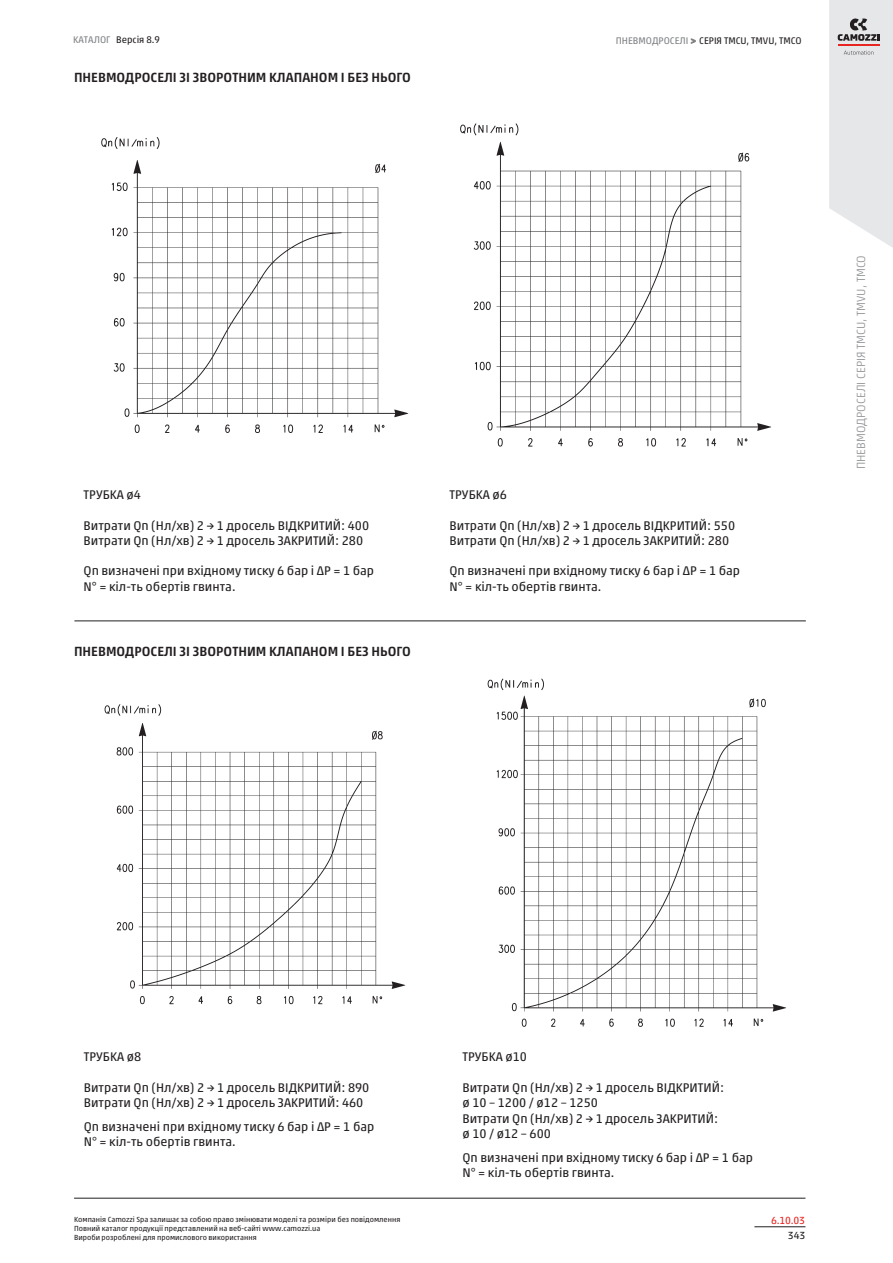
<style>
.page{position:relative;width:893px;height:1263px;background:#fff}
.page>*{position:absolute;margin:0;border:0;box-sizing:border-box;transform-origin:0 0}
.tpblockTitle_value{font:500 13.5px "Akko W1 G";color:#231f20}
.normal_value{font:12.75px "Akko W1 G";color:#231f20}
.t1{font:300 12px "Akko W1 G";color:#939598}
.secL{font:10.5px "Akko W1 G";color:#e72621}
.t2{font:10.5px "Akko W1 G";color:#231f20}
.t3{font:9.75px "Akko W1 G";color:#231f20}
.t4{font:7.5px/9px "Akko W1 G";color:#231f20}
.s1{color:#808285}
</style>
<div class="page">
<svg style="left:829px;top:0;width:64px;height:248px;background:#e3e4e6"></svg>
<hr style="left:838px;top:44px;width:41px;height:2px;background:#e72621">
<hr style="left:754px;top:1226px;width:51px;height:1px;background:#231f20">
<hr style="left:74px;top:621px;width:732px;height:1px;background:#231f20">
<hr style="left:74px;top:1198px;width:731px;height:1px;background:#231f20">
<img style="left:101px;top:137px;width:308px;height:296px">
<img style="left:460px;top:123px;width:311px;height:324px">
<img style="left:104px;top:704px;width:302px;height:301px">
<img style="left:487px;top:678px;width:300px;height:349px">
<p class="t3" style="left:73px;top:33px;width:88px"><span class="s1">КАТАЛОГ</span> Версія 8.9</p>
<p class="t3" style="left:616px;top:33px;width:188px"><span class="s1">ПНЕВМОДРОСЕЛІ &gt;</span> СЕРІЯ TMCU, TMVU, TMCO</p>
<p class="tpblockTitle_value" style="left:74px;top:67px;width:338px">ПНЕВМОДРОСЕЛІ ЗІ ЗВОРОТНИМ КЛАПАНОМ І БЕЗ НЬОГО</p>
<p class="normal_value" style="left:84px;top:485px;width:59px">ТРУБКА ø4</p>
<p class="normal_value" style="left:84px;top:516px;width:287px">Витрати Qn (Нл/хв) 2 → 1 дросель ВІДКРИТИЙ: 400</p>
<p class="normal_value" style="left:84px;top:531px;width:281px">Витрати Qn (Нл/хв) 2 → 1 дросель ЗАКРИТИЙ: 280</p>
<p class="normal_value" style="left:84px;top:562px;width:292px">Qn визначені при вхідному тиску 6 бар і ΔP = 1 бар</p>
<p class="normal_value" style="left:84px;top:577px;width:153px">N° = кіл-ть обертів гвинта.</p>
<p class="tpblockTitle_value" style="left:74px;top:642px;width:338px">ПНЕВМОДРОСЕЛІ ЗІ ЗВОРОТНИМ КЛАПАНОМ І БЕЗ НЬОГО</p>
<p class="normal_value" style="left:449px;top:485px;width:59px">ТРУБКА ø6</p>
<p class="normal_value" style="left:449px;top:516px;width:287px">Витрати Qn (Нл/хв) 2 → 1 дросель ВІДКРИТИЙ: 550</p>
<p class="normal_value" style="left:449px;top:531px;width:281px">Витрати Qn (Нл/хв) 2 → 1 дросель ЗАКРИТИЙ: 280</p>
<p class="normal_value" style="left:449px;top:562px;width:292px">Qn визначені при вхідному тиску 6 бар і ΔP = 1 бар</p>
<p class="normal_value" style="left:449px;top:577px;width:153px">N° = кіл-ть обертів гвинта.</p>
<p class="t1" style="left:852px;top:469px;width:216px;rotate:-90deg">ПНЕВМОДРОСЕЛІ СЕРІЯ TMCU, TMVU, TMCO</p>
<p class="normal_value" style="left:84px;top:1048px;width:59px">ТРУБКА ø8</p>
<p class="normal_value" style="left:84px;top:1078px;width:287px">Витрати Qn (Нл/хв) 2 → 1 дросель ВІДКРИТИЙ: 890</p>
<p class="normal_value" style="left:84px;top:1094px;width:281px">Витрати Qn (Нл/хв) 2 → 1 дросель ЗАКРИТИЙ: 460</p>
<p class="normal_value" style="left:84px;top:1117px;width:292px">Qn визначені при вхідному тиску 6 бар і ΔP = 1 бар</p>
<p class="normal_value" style="left:84px;top:1133px;width:153px">N° = кіл-ть обертів гвинта.</p>
<p class="t4" style="left:74px;top:1214px;width:328px">Компанія Camozzi Spa залишає за собою право змінювати моделі та розміри без повідомлення<br>Повний каталог продукції представлений на веб-сайті www.camozzi.ua<br>Вироби розроблені для промислового використання</p>
<p class="normal_value" style="left:462px;top:1048px;width:66px">ТРУБКА ø10</p>
<p class="normal_value" style="left:462px;top:1078px;width:263px">Витрати Qn (Нл/хв) 2 → 1 дросель ВІДКРИТИЙ:</p>
<p class="normal_value" style="left:462px;top:1094px;width:137px">ø 10 – 1200 / ø12 – 1250</p>
<p class="normal_value" style="left:462px;top:1109px;width:257px">Витрати Qn (Нл/хв) 2 → 1 дросель ЗАКРИТИЙ:</p>
<p class="normal_value" style="left:462px;top:1124px;width:90px">ø 10 / ø12 – 600</p>
<p class="normal_value" style="left:462px;top:1148px;width:292px">Qn визначені при вхідному тиску 6 бар і ΔP = 1 бар</p>
<p class="normal_value" style="left:462px;top:1163px;width:153px">N° = кіл-ть обертів гвинта.</p>
<p class="secL" style="left:771px;top:1212px;width:35px">6.10.03</p>
<p class="t2" style="left:788px;top:1228px;width:19px">343</p>
</div>
